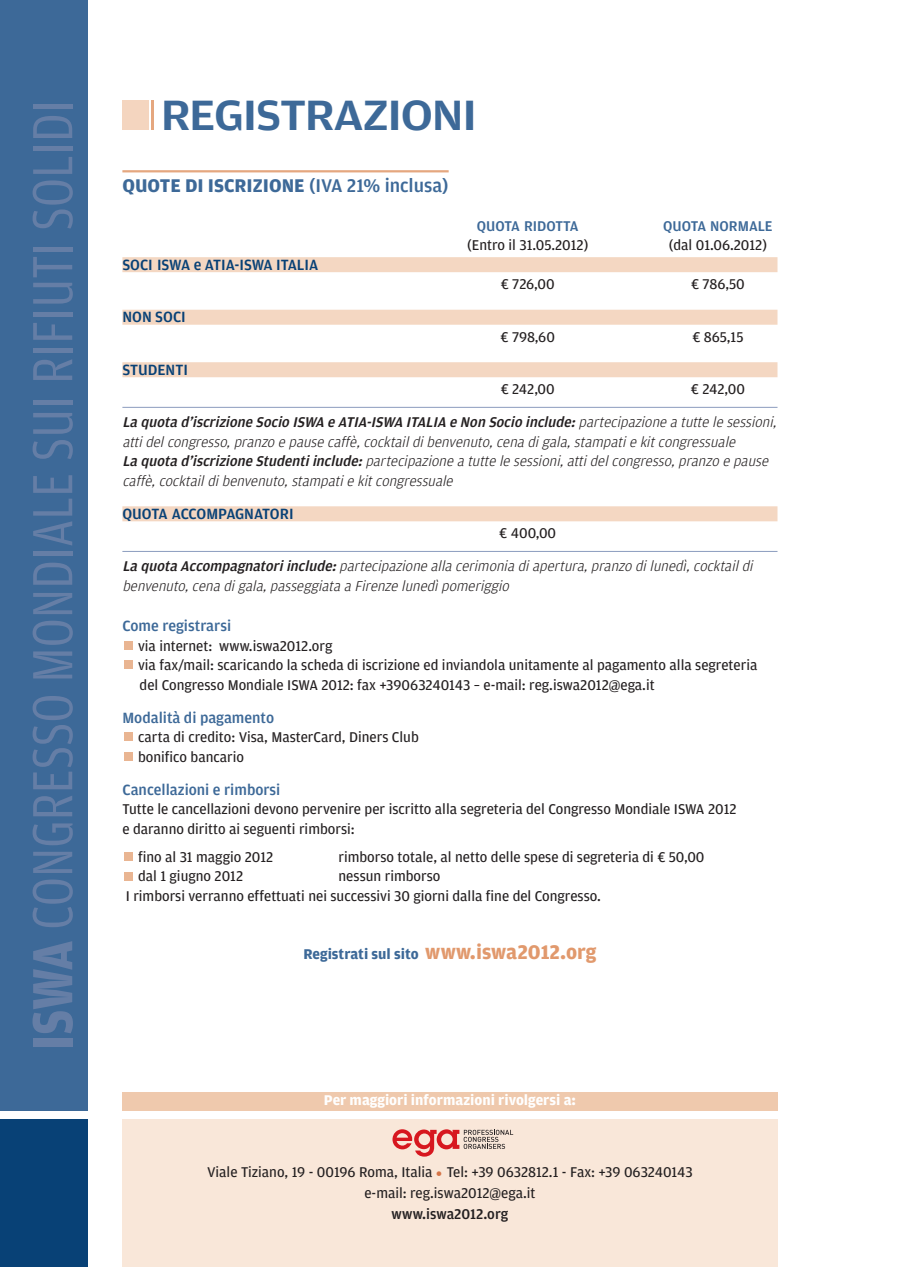
<style>
.page{position:relative;width:898px;height:1267px;background:#fff}
.page>*{position:absolute;margin:0;border:0;box-sizing:border-box;transform-origin:0 0}
.t1{font:60px "Amplitude Cond";color:#657ea6}
.t2{font:500 45px "Amplitude Wide";letter-spacing:-.025em;color:#3d6998}
.t3{font:700 19.5px "Amplitude";color:#3d6998}
.t4{font:500 15.75px "Amplitude";color:#084176}
.t5{font:500 15.75px "Amplitude";color:#3d6998}
.t6{font:15px/19.5px "Amplitude";color:#231f20}
.t7{font:italic 300 15px/19.5px "Amplitude";letter-spacing:.005em;color:#231f20}
.t8{font:700 15px "Amplitude";color:#fff}
.t9{font:700 15px "Amplitude";color:#3d6998}
.t10{font:500 15px "Amplitude";color:#3d6998}
.t11{font:500 15px "Amplitude";color:#231f20}
.s1{font-weight:700}
.s2{font-weight:500}
.s3{font-size:21px;color:#e1996d}
.s4{font-size:19.5px;color:#d57447}
</style>
<div class="page">
<div style="left:0;top:0;width:88px;height:1110px;background:#3d6998"></div>
<div style="left:0;top:1119px;width:88px;height:147px;background:#084176"></div>
<div style="left:122px;top:1118px;width:655px;height:148px;background:#f9e7d9"></div>
<div style="left:122px;top:100px;width:27px;height:30px;background:#f4d5bf"></div>
<hr style="left:151px;top:100px;width:3px;height:30px;background:#e5a77f">
<div style="left:122px;top:1091px;width:655px;height:19px;background:#efc9ad"></div>
<hr style="left:122px;top:170px;width:326px;height:2px;background:#e5a77f">
<div style="left:122px;top:257px;width:655px;height:15px;background:#f4d7c2"></div>
<div style="left:122px;top:310px;width:655px;height:15px;background:#f4d7c2"></div>
<div style="left:122px;top:362px;width:655px;height:15px;background:#f4d7c2"></div>
<hr style="left:122px;top:407px;width:655px;height:1px;background:#8b9cbe">
<div style="left:122px;top:506px;width:655px;height:15px;background:#f4d7c2"></div>
<hr style="left:122px;top:551px;width:655px;height:1px;background:#8b9cbe">
<div style="left:124px;top:641px;width:8px;height:8px;background:#e9b592"></div>
<div style="left:124px;top:660px;width:8px;height:9px;background:#e9b592"></div>
<div style="left:124px;top:732px;width:8px;height:9px;background:#e9b592"></div>
<div style="left:124px;top:752px;width:8px;height:8px;background:#e9b592"></div>
<div style="left:124px;top:852px;width:8px;height:8px;background:#e9b592"></div>
<div style="left:124px;top:871px;width:8px;height:9px;background:#e9b592"></div>
<svg style="left:392px;top:1129px;width:121px;height:27px"></svg>
<h1 class="t1" style="left:30px;top:1050px;width:951px;rotate:-90deg"><span class="s1">ISWA</span> CONGRESSO MONDIALE SUI RIFIUTI SOLIDI</h1>
<h2 class="t2" style="left:161px;top:97px;width:318px">REGISTRAZIONI</h2>
<h3 class="t3" style="left:122px;top:178px;width:328px">QUOTE DI ISCRIZIONE <span class="s2">(IVA 21% inclusa)</span></h3>
<p class="t10" style="left:477px;top:220px;width:103px">QUOTA RIDOTTA</p>
<p class="t10" style="left:663px;top:220px;width:111px">QUOTA NORMALE</p>
<p class="t6" style="left:467px;top:236px;width:123px">(Entro il 31.05.2012)</p>
<p class="t6" style="left:669px;top:236px;width:100px">(dal 01.06.2012)</p>
<p class="t4" style="left:122px;top:258px;width:197px">SOCI ISWA e ATIA-ISWA ITALIA</p>
<p class="t6" style="left:501px;top:275px;width:55px">€ 726,00</p>
<p class="t6" style="left:691px;top:275px;width:55px">€ 786,50</p>
<p class="t4" style="left:122px;top:311px;width:65px">NON SOCI</p>
<p class="t6" style="left:500px;top:328px;width:56px">€ 798,60</p>
<p class="t6" style="left:692px;top:328px;width:53px">€ 865,15</p>
<p class="t4" style="left:122px;top:363px;width:67px">STUDENTI</p>
<p class="t6" style="left:501px;top:380px;width:55px">€ 242,00</p>
<p class="t6" style="left:691px;top:380px;width:55px">€ 242,00</p>
<p class="t7" style="left:122px;top:413px;width:658px"><span class="s2">La quota d’iscrizione Socio ISWA e ATIA-ISWA ITALIA e Non Socio include:</span> partecipazione a tutte le sessioni, attidelcongresso,pranzo e pause caffè,cocktaildibenvenuto,cena digala,stampatie kitcongressuale<br><span class="s2">La quota d’iscrizione Studentiinclude:</span> partecipazione a tutte le sessioni,attidelcongresso,pranzo e pause caffè,cocktaildibenvenuto,stampatie kitcongressuale</p>
<p class="t4" style="left:122px;top:507px;width:173px">QUOTA ACCOMPAGNATORI</p>
<p class="t6" style="left:499px;top:524px;width:58px">€ 400,00</p>
<p class="t7" style="left:122px;top:557px;width:634px"><span class="s2">La quota Accompagnatoriinclude:</span>partecipazione alla cerimonia diapertura,pranzo dilunedì,cocktaildi benvenuto,cena digala,passeggiata a Firenze lunedìpomeriggio</p>
<p class="t5" style="left:122px;top:620px;width:110px">Come registrarsi</p>
<p class="t6" style="left:138px;top:637px;width:621px">via internet: www.iswa2012.org<br>via fax/mail: scaricando la scheda di iscrizione ed inviandola unitamente al pagamento alla segreteria del Congresso Mondiale ISWA 2012: fax +39063240143 – e-mail: reg.iswa2012@ega.it</p>
<p class="t5" style="left:122px;top:711px;width:153px">Modalità di pagamento</p>
<p class="t6" style="left:138px;top:728px;width:282px">carta di credito: Visa, MasterCard, Diners Club bonifico bancario</p>
<p class="t5" style="left:122px;top:783px;width:159px">Cancellazioni e rimborsi</p>
<p class="t6" style="left:122px;top:800px;width:615px">Tutte le cancellazioni devono pervenire per iscritto alla segreteria del Congresso Mondiale ISWA 2012 e daranno diritto ai seguenti rimborsi:</p>
<p class="t6" style="left:138px;top:848px;width:137px">fino al 31 maggio 2012</p>
<p class="t6" style="left:338px;top:848px;width:367px">rimborso totale, al netto delle spese di segreteria di € 50,00</p>
<p class="t6" style="left:138px;top:867px;width:107px">dal 1 giugno 2012</p>
<p class="t6" style="left:126px;top:867px;width:477px;text-indent:213px">nessun rimborso<br>I rimborsi verranno effettuati nei successivi 30 giorni dalla fine del Congresso.</p>
<p class="t9" style="left:303px;top:948px;width:294px">Registrati sul sito <span class="s3">www.iswa2012.org</span></p>
<p class="t8" style="left:324px;top:1093px;width:254px">Per maggiori informazioni rivolgersi a:</p>
<p class="t6" style="left:207px;top:1162px;width:487px;line-height:21px;text-align:center">Viale Tiziano, 19 - 00196 Roma, Italia <span class="s4">•</span> Tel: +39 0632812.1 - Fax: +39 063240143 e-mail: reg.iswa2012@ega.it</p>
<p class="t11" style="left:391px;top:1207px;width:118px">www.iswa2012.org</p>
</div>
